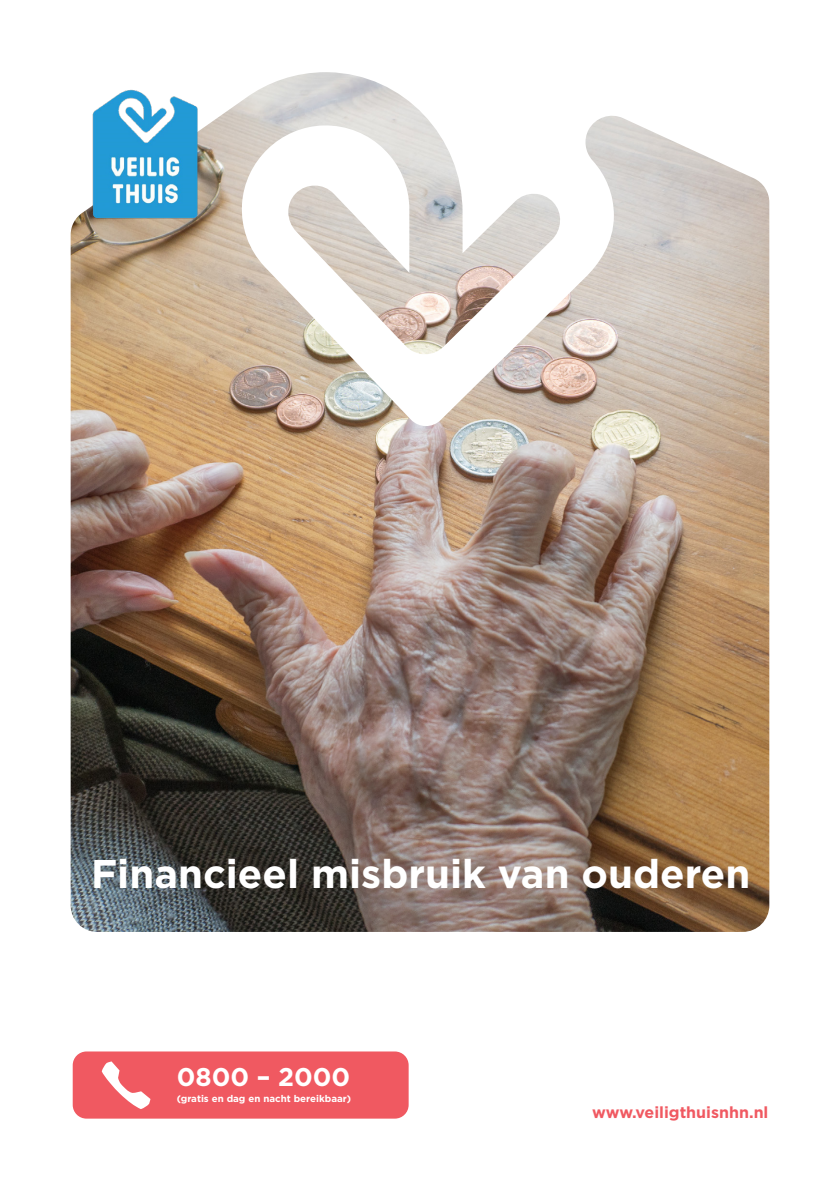
<style>
.page{position:relative;width:840px;height:1191px;background:#fff}
.page>*{position:absolute;margin:0;border:0;box-sizing:border-box;transform-origin:0 0}
.t1{font:700 40px "Gotham";color:#fff}
.Body{font:700 25.6px "Gotham";color:#fff}
.t2{font:700 16px "Gotham";color:#f05961}
.Body-2{font:700 9.8px "Gotham";color:#fff}
</style>
<div class="page">
<img style="left:71px;top:72px;width:697px;height:860px">
<img style="left:70px;top:72px;width:167px;height:167px">
<div style="left:73px;top:1051px;width:335px;height:67px;background:#f05961;border-radius:14px"></div>
<p class="t1" style="left:91px;top:847px;width:660px">Financieel misbruik van ouderen</p>
<p class="Body" style="left:177px;top:1060px;width:175px">0800 – 2000</p>
<p class="Body-2" style="left:177px;top:1091px;width:176px">(gratis en dag en nacht bereikbaar)</p>
<p class="t2" style="left:592px;top:1102px;width:178px">www.veiligthuisnhn.nl</p>
</div>
